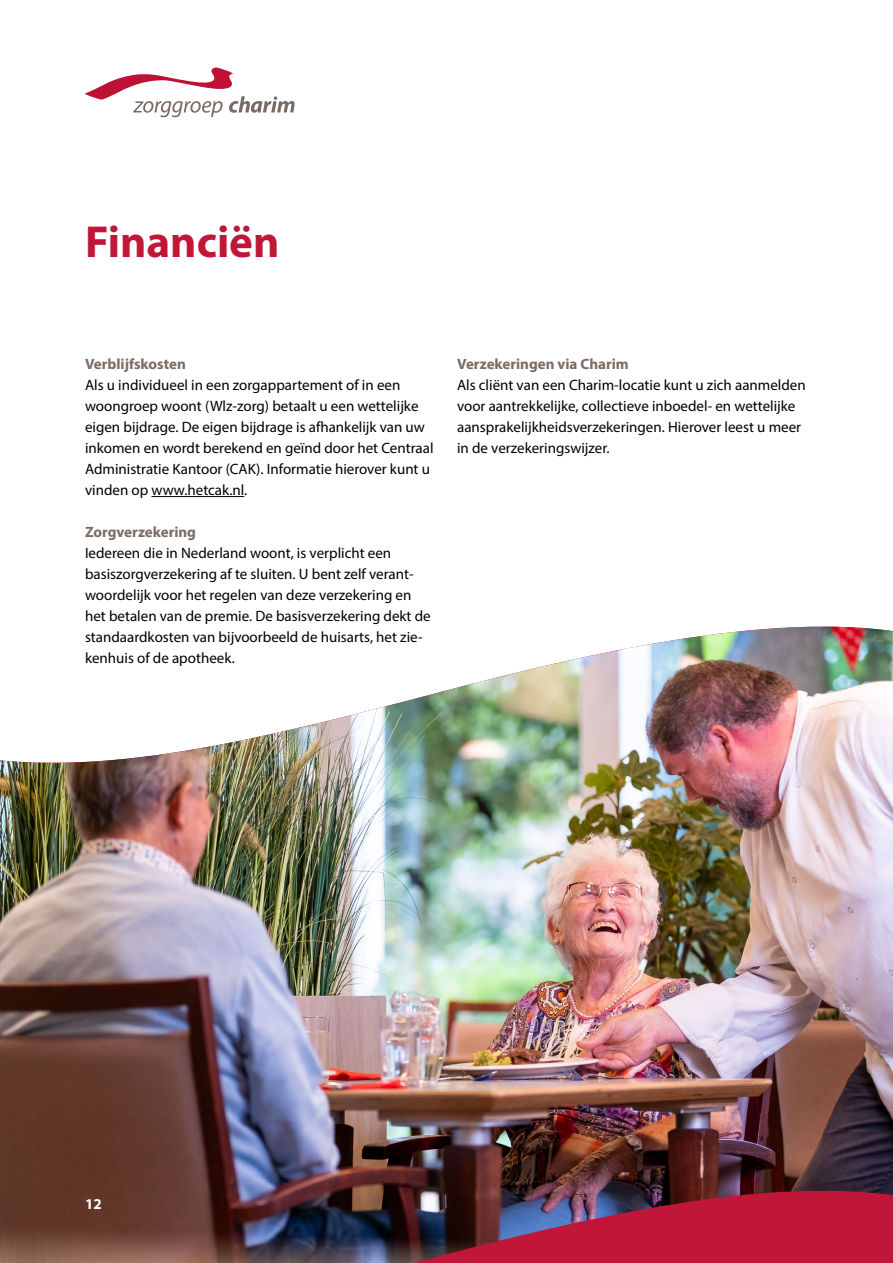
<style>
.page{position:relative;width:893px;height:1263px;background:#fff}
.page>*{position:absolute;margin:0;border:0;box-sizing:border-box;transform-origin:0 0}
.t1{font:700 45px "Myriad Pro";color:#c01637}
.t2{font:15px/21px "Myriad Pro";color:#000}
.t3{font:700 15px "Myriad Pro";color:#7a6c64}
.t4{font:700 15px "Myriad Pro";color:#fff}
</style>
<div class="page">
<hr style="left:152px;top:496px;width:92px;height:1px;background:#000">
<img style="left:0;top:627px;width:893px;height:544px">
<svg style="left:85px;top:68px;width:210px;height:49px"></svg>
<img style="left:0;top:1171px;width:893px;height:92px">
<h1 class="t1" style="left:85px;top:212px;width:196px">Financiën</h1>
<p class="t3" style="left:85px;top:354px;width:102px">Verblijfskosten</p>
<p class="t2" style="left:85px;top:374px;width:350px">Als u individueel in een zorgappartement of in een woongroep woont (Wlz-zorg) betaalt u een wettelijke eigen bijdrage. De eigen bijdrage is afhankelijk van uw inkomen en wordt berekend en geïnd door het Centraal Administratie Kantoor (CAK). Informatie hierover kunt u vinden op www.hetcak.nl.</p>
<p class="t3" style="left:85px;top:522px;width:113px">Zorgverzekering</p>
<p class="t2" style="left:85px;top:542px;width:347px">Iedereen die in Nederland woont, is verplicht een basiszorgverzekering af te sluiten. U bent zelf verant&shy;woordelijk voor het regelen van deze verzekering en het betalen van de premie. De basisverzekering dekt de standaardkosten van bijvoorbeeld de huisarts, het zie&shy;kenhuis of de apotheek.</p>
<p class="t3" style="left:457px;top:354px;width:173px">Verzekeringen via Charim</p>
<p class="t2" style="left:457px;top:374px;width:350px">Als cliënt van een Charim-locatie kunt u zich aanmelden voor aantrekkelijke, collectieve inboedel- en wettelijke aansprakelijkheidsverzekeringen. Hierover leest u meer in de verzekeringswijzer.</p>
<p class="t4" style="left:85px;top:1194px;width:18px">12</p>
</div>
